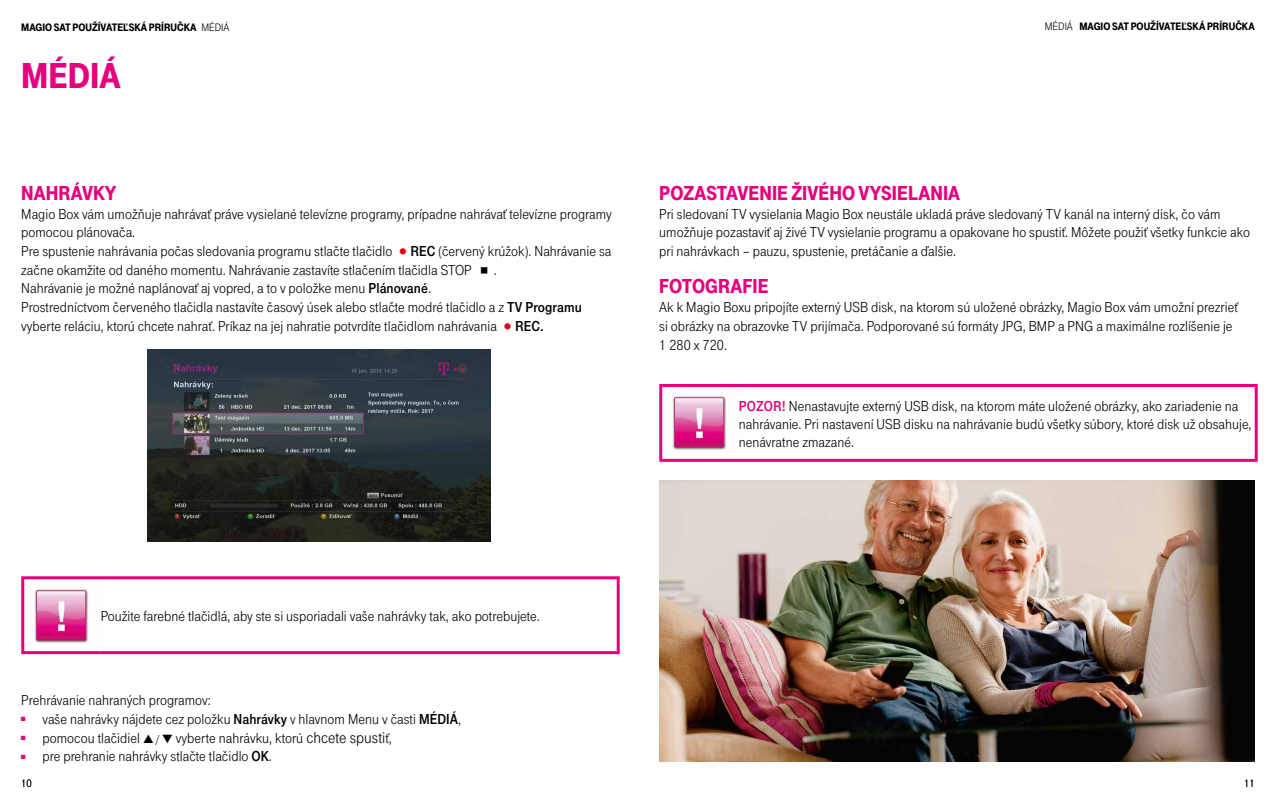
<style>
.page{position:relative;width:1276px;height:808px;background:#fff}
.page>*{position:absolute;margin:0;border:0;box-sizing:border-box;transform-origin:0 0}
.t1{font:45px "Tele Logo";color:#000}
.t2{font:37.5px "Tele Grotesk Ultr";color:#e6007d}
.t3{font:21px "Tele Grotesk Ultr";letter-spacing:.005em;color:#e6007d}
.t4{font:15px/18.8px "Tele Grotesk Norm";letter-spacing:.005em;color:#000}
.t5{font:11.25px "Tele Grotesk Ultr";color:#000}
.t6{font:11.25px "Tele Grotesk Norm";color:#000}
.s1{font-family:"Tele Grotesk Norm"}
.s2{font-size:22.5px;color:#e30613}
.s3{font-family:"Tele Grotesk Fett"}
.s4{font-family:"Tele Grotesk Fett";color:#e20474}
.s5{font-family:"Tele Logo";font-size:30px;color:#e6007d}
.s6{font-size:12px}
.s7{font-size:16.5px}
</style>
<div class="page">
<img style="left:148px;top:349px;width:342px;height:192px">
<svg style="left:21px;top:576px;width:599px;height:78px"></svg>
<img style="left:22px;top:577px;width:79px;height:76px">
<svg style="left:659px;top:384px;width:598px;height:78px"></svg>
<img style="left:660px;top:385px;width:79px;height:75px">
<img style="left:659px;top:480px;width:595px;height:281px">
<p class="t5" style="left:21px;top:21px;width:210px">MAGIO SAT POUŽÍVATEĽSKÁ PRÍRUČKA <span class="s1">MÉDIÁ</span></p>
<p class="t5" style="left:1045px;top:20px;width:211px"><span class="s1">MÉDIÁ</span> MAGIO SAT POUŽÍVATEĽSKÁ PRÍRUČKA</p>
<h2 class="t2" style="left:21px;top:54px;width:101px">MÉDIÁ</h2>
<h3 class="t3" style="left:21px;top:181px;width:97px">NAHRÁVKY</h3>
<p class="t4" style="left:21px;top:204px;width:592px">Magio Box vám umožňuje nahrávať práve vysielané televízne programy, prípadne nahrávať televízne programy pomocou plánovača.<br>Pre spustenie nahrávania počas sledovania programu stlačte tlačidlo <span class="s2">•</span><span class="s3">REC</span> (červený krúžok). Nahrávanie sa začne okamžite od daného momentu. Nahrávanie zastavíte stlačením tlačidla STOP</p>
<h1 class="t1" style="left:475px;top:246px;width:20px">=</h1>
<p class="t4" style="left:494px;top:261px;width:4px">.</p>
<p class="t4" style="left:21px;top:279px;width:562px">Nahrávanie je možné naplánovať aj vopred, a to v položke menu <span class="s3">Plánované</span>.<br>Prostredníctvom červeného tlačidla nastavíte časový úsek alebo stlačte modré tlačidlo a z <span class="s3">TV Programu </span>vyberte reláciu, ktorú chcete nahrať. Príkaz na jej nahratie potvrdíte tlačidlom nahrávania <span class="s2">•</span><span class="s3">REC.</span></p>
<h3 class="t3" style="left:659px;top:181px;width:302px">POZASTAVENIE ŽIVÉHO VYSIELANIA</h3>
<p class="t4" style="left:659px;top:204px;width:592px">Pri sledovaní TV vysielania Magio Box neustále ukladá práve sledovaný TV kanál na interný disk, čo vám umožňuje pozastaviť aj živé TV vysielanie programu a opakovane ho spustiť. Môžete použiť všetky funkcie ako pri nahrávkach – pauzu, spustenie, pretáčanie a ďalšie.</p>
<h3 class="t3" style="left:659px;top:275px;width:111px">FOTOGRAFIE</h3>
<p class="t4" style="left:659px;top:298px;width:580px">Ak k Magio Boxu pripojíte externý USB disk, na ktorom sú uložené obrázky, Magio Box vám umožní prezrieť si obrázky na obrazovke TV prijímača. Podporované sú formáty JPG, BMP a PNG a maximálne rozlíšenie je<br>1 280 x 720.</p>
<p class="t4" style="left:739px;top:397px;width:514px;line-height:18px"><span class="s4">POZOR!</span> Nenastavujte externý USB disk, na ktorom máte uložené obrázky, ako zariadenie na nahrávanie. Pri nastavení USB disku na nahrávanie budú všetky súbory, ktoré disk už obsahuje, nenávratne zmazané.</p>
<p class="t4" style="left:101px;top:607px;width:440px">Použite farebné tlačidlá, aby ste si usporiadali vaše nahrávky tak, ako potrebujete.</p>
<p class="t4" style="left:21px;top:691px;width:441px">Prehrávanie nahraných programov:<br><span class="s5">§</span> vaše nahrávky nájdete cez položku <span class="s3">Nahrávky</span> v hlavnom Menu v časti <span class="s3">MÉDIÁ</span>, <span class="s5">§</span> pomocou tlačidiel ▲ <span class="s6">/</span> ▼ vyberte nahrávku, ktorú <span class="s7">chcete spusti</span>ť,<br><span class="s5">§</span> pre prehranie nahrávky stlačte tlačidlo <span class="s3">OK</span>.</p>
<p class="t6" style="left:21px;top:777px;width:12px">10</p>
<p class="t6" style="left:1244px;top:777px;width:12px">11</p>
</div>
